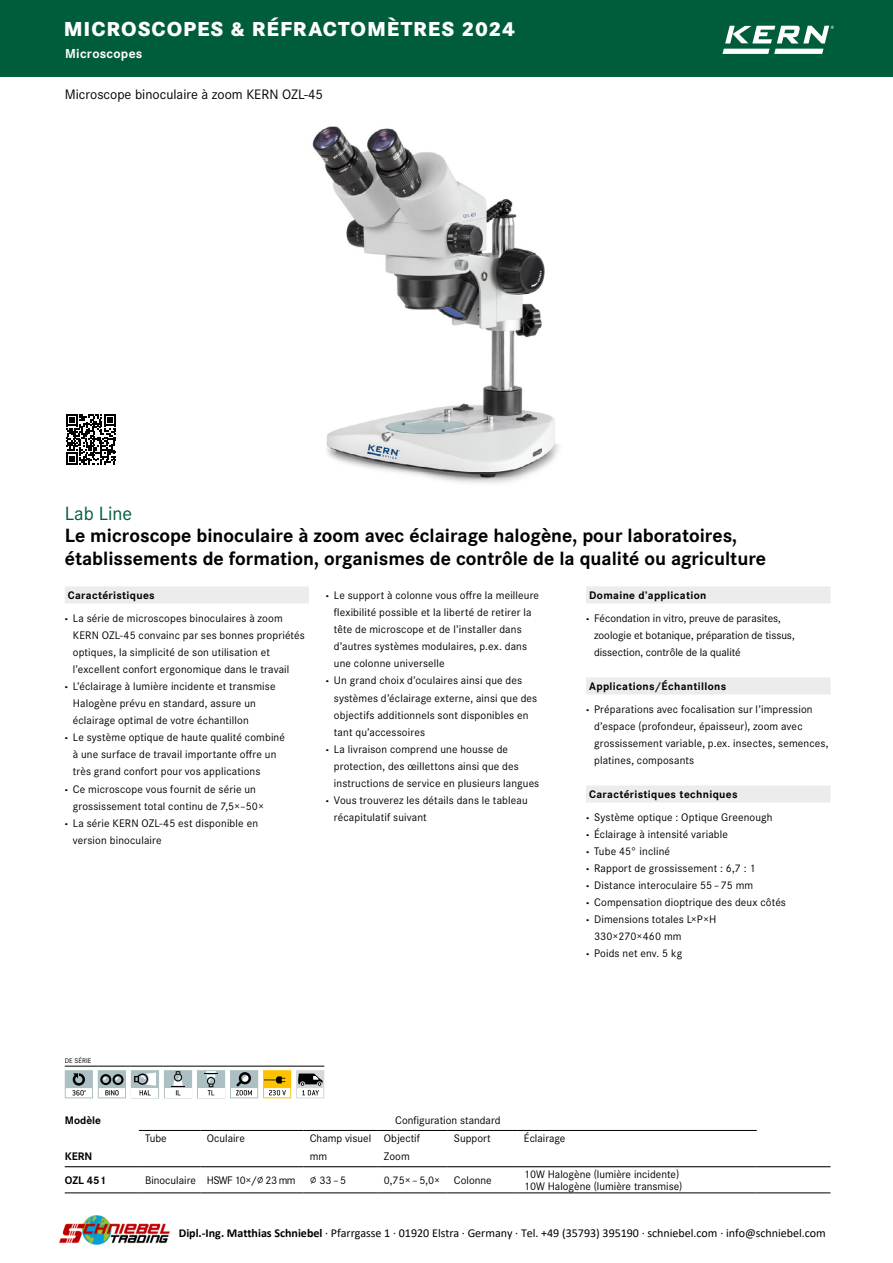
<style>
.page{position:relative;width:893px;height:1263px;background:#fff}
.page>*{position:absolute;margin:0;border:0;box-sizing:border-box;transform-origin:0 0}
.t1{font:800 21px "Corporate S Pro";letter-spacing:.045em;color:#fff}
.t2{font:700 19.95px/22.8px "Corporate S Pro";color:#000}
.t3{font:19.95px "Corporate S Pro";color:#005d3a}
.t4{font:14.25px "Corporate S Pro";color:#000}
.t5{font:700 13.5px "Corporate S Pro";letter-spacing:.015em;color:#fff}
.t6{font:12px "Calibri";letter-spacing:-.005em;color:#000}
.t7{font:12px "Corporate S Pro";letter-spacing:.015em;color:#000}
.t8{font:11.4px/22.8px "Corporate S Pro";letter-spacing:.01em;color:#000}
.t9{font:11.4px "Corporate S Pro";letter-spacing:-.05em;color:#000}
.t10{font:700 11.4px "Corporate S Pro";color:#000}
.t11{font:7.05px "Corporate S Pro";color:#000}
.s1{font-weight:700}
.s2{font-weight:800}
</style>
<div class="page">
<img style="left:312px;top:126px;width:247px;height:357px">
<hr style="left:139px;top:1130px;width:62px;height:1px;background:#000">
<hr style="left:201px;top:1130px;width:103px;height:1px;background:#000">
<hr style="left:304px;top:1130px;width:74px;height:1px;background:#000">
<hr style="left:378px;top:1130px;width:70px;height:1px;background:#000">
<hr style="left:448px;top:1130px;width:70px;height:1px;background:#000">
<hr style="left:518px;top:1130px;width:239px;height:1px;background:#000">
<hr style="left:65px;top:1166px;width:74px;height:1px;background:#000">
<hr style="left:757px;top:1166px;width:73px;height:1px;background:#000">
<hr style="left:139px;top:1166px;width:62px;height:1px;background:#000">
<hr style="left:201px;top:1166px;width:103px;height:1px;background:#000">
<hr style="left:304px;top:1166px;width:74px;height:1px;background:#000">
<hr style="left:378px;top:1166px;width:70px;height:1px;background:#000">
<hr style="left:448px;top:1166px;width:70px;height:1px;background:#000">
<hr style="left:518px;top:1166px;width:239px;height:1px;background:#000">
<hr style="left:65px;top:1192px;width:74px;height:1px;background:#000">
<hr style="left:757px;top:1192px;width:73px;height:1px;background:#000">
<hr style="left:139px;top:1192px;width:62px;height:1px;background:#000">
<hr style="left:201px;top:1192px;width:103px;height:1px;background:#000">
<hr style="left:304px;top:1192px;width:74px;height:1px;background:#000">
<hr style="left:378px;top:1192px;width:70px;height:1px;background:#000">
<hr style="left:448px;top:1192px;width:70px;height:1px;background:#000">
<hr style="left:518px;top:1192px;width:239px;height:1px;background:#000">
<svg style="left:65px;top:1066px;width:259px;height:32px"></svg>
<div style="left:65px;top:586px;width:244px;height:17px;background:#ececec"></div>
<div style="left:586px;top:586px;width:244px;height:17px;background:#ececec"></div>
<div style="left:586px;top:677px;width:244px;height:17px;background:#ececec"></div>
<div style="left:586px;top:785px;width:244px;height:17px;background:#ececec"></div>
<svg style="left:66px;top:414px;width:50px;height:51px"></svg>
<div style="left:0;top:0;width:893px;height:76px;background:#005d3b"></div>
<svg style="left:722px;top:49px;width:101px;height:5px"></svg>
<svg style="left:725px;top:26px;width:109px;height:17px"></svg>
<img style="left:59px;top:1215px;width:111px;height:30px">
<h1 class="t1" style="left:64px;top:12px;width:453px">MICROSCOPES &amp; RÉFRACTOMÈTRES 2024</h1>
<p class="t5" style="left:65px;top:43px;width:79px">Microscopes</p>
<p class="t4" style="left:65px;top:84px;width:260px">Microscope binoculaire à zoom KERN OZL-45</p>
<h2 class="t3" style="left:65px;top:498px;width:69px">Lab Line</h2>
<h2 class="t2" style="left:65px;top:523px;width:703px">Le microscope binoculaire à zoom avec éclairage halogène, pour laboratoires, établissements de formation, organismes de contrôle de la qualité ou agriculture</h2>
<p class="t8" style="left:65px;top:583px;width:219px"><span class="s1">Caractéristiques<br></span><span class="s2">·</span> La série de microscopes binoculaires à zoom</p>
<p class="t8" style="left:73px;top:623px;width:234px">KERN OZL-45 convainc par ses bonnes propriétés</p>
<p class="t8" style="left:73px;top:640px;width:199px">optiques, la simplicité de son utilisation et</p>
<p class="t8" style="left:73px;top:657px;width:218px">l’excellent confort ergonomique dans le travail</p>
<p class="t8" style="left:65px;top:674px;width:212px"><span class="s2">·</span> L’éclairage à lumière incidente et transmise</p>
<p class="t8" style="left:73px;top:691px;width:185px">Halogène prévu en standard, assure un</p>
<p class="t8" style="left:73px;top:708px;width:177px">éclairage optimal de votre échantillon</p>
<p class="t8" style="left:65px;top:725px;width:222px"><span class="s2">·</span> Le système optique de haute qualité combiné</p>
<p class="t8" style="left:73px;top:742px;width:205px">à une surface de travail importante offre un</p>
<p class="t8" style="left:73px;top:759px;width:189px">très grand confort pour vos applications</p>
<p class="t8" style="left:65px;top:776px;width:193px"><span class="s2">·</span> Ce microscope vous fournit de série un</p>
<p class="t8" style="left:73px;top:793px;width:193px">grossissement total continu de 7,5×–50×</p>
<p class="t8" style="left:65px;top:811px;width:195px"><span class="s2">·</span> La série KERN OZL-45 est disponible en</p>
<p class="t8" style="left:73px;top:828px;width:90px">version binoculaire</p>
<p class="t8" style="left:326px;top:583px;width:215px"><span class="s2">·</span> Le support à colonne vous offre la meilleure</p>
<p class="t8" style="left:334px;top:600px;width:199px">flexibilité possible et la liberté de retirer la</p>
<p class="t8" style="left:334px;top:617px;width:189px">tête de microscope et de l’installer dans</p>
<p class="t8" style="left:334px;top:634px;width:195px">d’autres systèmes modulaires, p.ex. dans</p>
<p class="t8" style="left:334px;top:651px;width:112px">une colonne universelle</p>
<p class="t8" style="left:326px;top:668px;width:198px"><span class="s2">·</span> Un grand choix d’oculaires ainsi que des</p>
<p class="t8" style="left:334px;top:685px;width:205px">systèmes d’éclairage externe, ainsi que des</p>
<p class="t8" style="left:334px;top:702px;width:196px">objectifs additionnels sont disponibles en</p>
<p class="t8" style="left:334px;top:720px;width:93px">tant qu’accessoires</p>
<p class="t8" style="left:326px;top:737px;width:184px"><span class="s2">·</span> La livraison comprend une housse de</p>
<p class="t8" style="left:334px;top:754px;width:186px">protection, des œillettons ainsi que des</p>
<p class="t8" style="left:334px;top:771px;width:207px">instructions de service en plusieurs langues</p>
<p class="t8" style="left:326px;top:788px;width:203px"><span class="s2">·</span> Vous trouverez les détails dans le tableau</p>
<p class="t8" style="left:334px;top:805px;width:94px">récapitulatif suivant</p>
<p class="t11" style="left:65px;top:1055px;width:28px">DE SÉRIE</p>
<p class="t8" style="left:586px;top:583px;width:196px"><span class="s1">Domaine d’application<br></span><span class="s2">·</span> Fécondation in vitro, preuve de parasites,</p>
<p class="t8" style="left:594px;top:626px;width:202px;line-height:17.1px">zoologie et botanique, préparation de tissus, dissection, contrôle de la qualité</p>
<p class="t8" style="left:586px;top:674px;width:228px"><span class="s1">Applications/Échantillons<br></span><span class="s2">·</span> Préparations avec focalisation sur l’impression</p>
<p class="t8" style="left:594px;top:717px;width:236px;line-height:17.1px">d’espace (profondeur, épaisseur), zoom avec grossissement variable, p.ex. insectes, semences, platines, composants</p>
<p class="t8" style="left:586px;top:782px;width:188px"><span class="s1">Caractéristiques techniques<br></span><span class="s2">·</span> Système optique : Optique Greenough</p>
<p class="t8" style="left:586px;top:822px;width:144px"><span class="s2">·</span> Éclairage à intensité variable</p>
<p class="t8" style="left:586px;top:839px;width:86px"><span class="s2">·</span> Tube 45° incliné</p>
<p class="t8" style="left:586px;top:856px;width:171px"><span class="s2">·</span> Rapport de grossissement : 6,7 : 1</p>
<p class="t8" style="left:586px;top:873px;width:169px"><span class="s2">·</span> Distance interoculaire 55 – 75 mm</p>
<p class="t8" style="left:586px;top:890px;width:201px"><span class="s2">·</span> Compensation dioptrique des deux côtés</p>
<p class="t8" style="left:586px;top:907px;width:132px"><span class="s2">·</span> Dimensions totales L×P×H</p>
<p class="t8" style="left:594px;top:924px;width:89px">330×270×460 mm</p>
<p class="t8" style="left:586px;top:941px;width:98px"><span class="s2">·</span> Poids net env. 5 kg</p>
<p class="t10" style="left:65px;top:1111px;width:38px">Modèle</p>
<p class="t8" style="left:395px;top:1108px;width:107px">Configuration standard</p>
<p class="t8" style="left:145px;top:1126px;width:23px">Tube</p>
<p class="t8" style="left:207px;top:1126px;width:40px">Oculaire</p>
<p class="t8" style="left:384px;top:1128px;width:38px;line-height:18.1px;text-indent:-74px">Champ visuel Objectif<br>Zoom</p>
<p class="t8" style="left:454px;top:1126px;width:38px">Support</p>
<p class="t8" style="left:524px;top:1126px;width:43px">Éclairage</p>
<p class="t8" style="left:145px;top:1168px;width:52px">Binoculaire</p>
<p class="t8" style="left:454px;top:1168px;width:39px">Colonne</p>
<p class="t8" style="left:524px;top:1167px;width:160px;line-height:12.1px">10W Halogène (lumière incidente)<br>10W Halogène (lumière transmise)</p>
<p class="t10" style="left:65px;top:1148px;width:29px">KERN</p>
<p class="t8" style="left:310px;top:1144px;width:19px">mm</p>
<p class="t10" style="left:65px;top:1171px;width:43px">OZL 451</p>
<p class="t9" style="left:207px;top:1171px;width:141px">HSWF 10×/∅ 23 mm ∅ 33 – 5</p>
<p class="t8" style="left:384px;top:1167px;width:58px">0,75× – 5,0×</p>
<p class="t6" style="left:179px;top:1228px;width:649px"><span class="s1">Dipl.-Ing. Matthias Schniebel</span> · Pfarrgasse 1 · 01920 Elstra · Germany · Tel. +49 (35793) 395190 · schniebel.com · info@schniebel.com</p>
<p class="t7" style="left:64px;top:1227px;width:650px">KERN &amp; SOHN GmbH · Ziegelei 1 · 72336 Balingen · Allemagne · Tel. +49 7433 9933 - 0 · www.kern-sohn.com · info@kern-sohn.com</p>
</div>
